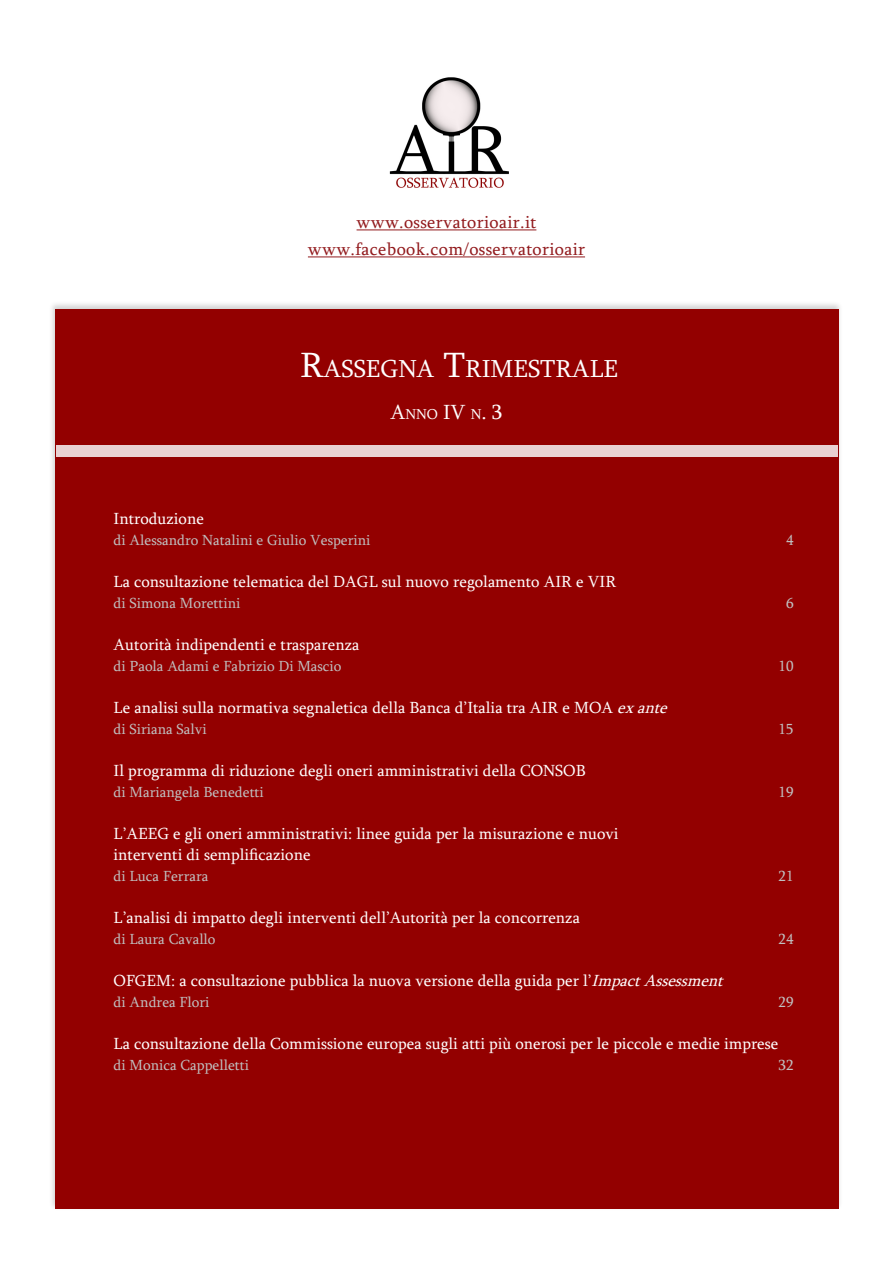
<style>
.page{position:relative;width:893px;height:1263px;background:#fff}
.page>*{position:absolute;margin:0;border:0;box-sizing:border-box;transform-origin:0 0}
.t1{font:25.2px "Sylfaen";color:#fff}
.t2{font:21px "Sylfaen";color:#fff}
.Links{font:18px "Sylfaen";letter-spacing:.02em;color:#921a1d}
.Indice_I_Livello{font:16.5px "Sylfaen";color:#fff}
.Indice_II_Livello{font:15px "Sylfaen";color:#c0c0c0}
.Indice_I_Livello-2{font:15px "Sylfaen";color:#c0c0c0}
.s1{font-size:36px}
.s2{font-size:14.7px}
.s3{font-style:italic}
</style>
<div class="page">
<div style="left:49px;top:301px;width:794px;height:909px;background:#231f20;opacity:.2"></div>
<div style="left:55px;top:309px;width:783px;height:899px;background:#930000"></div>
<img style="left:389px;top:77px;width:120px;height:111px">
<hr style="left:357px;top:229px;width:179px;height:1px;background:#921a1d">
<hr style="left:308px;top:256px;width:277px;height:1px;background:#921a1d">
<div style="left:56px;top:446px;width:781px;height:11px;background:#e9d1d2"></div>
<p class="Links" style="left:357px;top:210px;width:181px">www.osservatorioair.it</p>
<p class="Links" style="left:308px;top:237px;width:279px">www.facebook.com/osservatorioair</p>
<p class="t1" style="left:300px;top:351px;width:320px"><span class="s1">R</span>ASSEGNA <span class="s1">T</span>RIMESTRALE</p>
<p class="t2" style="left:391px;top:397px;width:113px">A<span class="s2">NNO</span> IV <span class="s2">N</span>. 3</p>
<p class="Indice_I_Livello" style="left:114px;top:507px;width:92px">Introduzione</p>
<p class="Indice_II_Livello" style="left:114px;top:530px;width:258px">di Alessandro Natalini e Giulio Vesperini</p>
<p class="Indice_II_Livello" style="left:786px;top:530px;width:9px">4</p>
<p class="Indice_I_Livello" style="left:114px;top:570px;width:504px">La consultazione telematica del DAGL sul nuovo regolamento AIR e VIR</p>
<p class="Indice_II_Livello" style="left:114px;top:593px;width:128px">di Simona Morettini</p>
<p class="Indice_II_Livello" style="left:786px;top:593px;width:9px">6</p>
<p class="Indice_I_Livello" style="left:114px;top:633px;width:247px">Autorità indipendenti e trasparenza</p>
<p class="Indice_II_Livello" style="left:114px;top:656px;width:229px">di Paola Adami e Fabrizio Di Mascio</p>
<p class="Indice_II_Livello" style="left:779px;top:656px;width:16px">10</p>
<p class="Indice_I_Livello" style="left:114px;top:696px;width:560px">Le analisi sulla normativa segnaletica della Banca d’Italia tra AIR e MOA <span class="s3">exante</span></p>
<p class="Indice_II_Livello" style="left:114px;top:719px;width:95px">di Siriana Salvi</p>
<p class="Indice_II_Livello" style="left:779px;top:719px;width:16px">15</p>
<p class="Indice_I_Livello" style="left:114px;top:759px;width:473px">Il programma di riduzione degli oneri amministrativi della CONSOB</p>
<p class="Indice_II_Livello" style="left:114px;top:782px;width:152px">di Mariangela Benedetti</p>
<p class="Indice_II_Livello" style="left:779px;top:782px;width:16px">19</p>
<p class="Indice_I_Livello" style="left:114px;top:822px;width:506px">L’AEEG e gli oneri amministrativi: linee guida per la misurazione e nuovi</p>
<p class="Indice_I_Livello" style="left:114px;top:843px;width:198px">interventi di semplificazione</p>
<p class="Indice_II_Livello" style="left:114px;top:866px;width:96px">di Luca Ferrara</p>
<p class="Indice_II_Livello" style="left:779px;top:866px;width:16px">21</p>
<p class="Indice_I_Livello" style="left:114px;top:906px;width:468px">L’analisi di impatto degli interventi dell’Autorità per la concorrenza</p>
<p class="Indice_II_Livello" style="left:114px;top:929px;width:103px">di Laura Cavallo</p>
<p class="Indice_II_Livello" style="left:779px;top:929px;width:16px">24</p>
<p class="Indice_I_Livello" style="left:114px;top:969px;width:616px">OFGEM: a consultazione pubblica la nuova versione della guida per l’<span class="s3">ImpactAssessment</span></p>
<p class="Indice_II_Livello" style="left:114px;top:992px;width:97px">di Andrea Flori</p>
<p class="Indice_II_Livello" style="left:779px;top:992px;width:16px">29</p>
<p class="Indice_I_Livello" style="left:114px;top:1032px;width:666px">La consultazione della Commissione europea sugli atti più onerosi per le piccole e medie imprese</p>
<p class="Indice_I_Livello-2" style="left:114px;top:1055px;width:137px">di Monica Cappelletti</p>
<p class="Indice_I_Livello-2" style="left:779px;top:1055px;width:16px">32</p>
</div>
